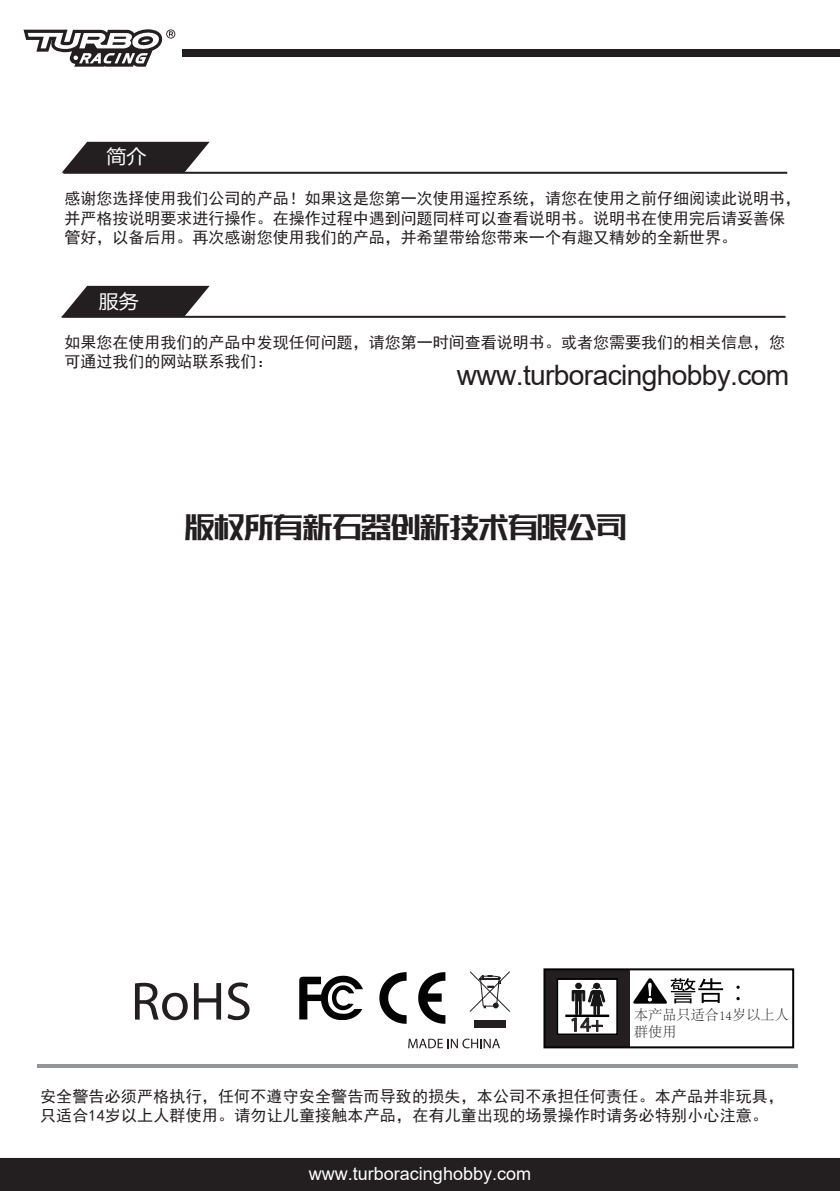
<style>
.page{position:relative;width:840px;height:1191px;background:#fff}
.page>*{position:absolute;margin:0;border:0;box-sizing:border-box;transform-origin:0 0}
.t1{font:700 54.2px "Myriad";color:#231f20}
.t2{font:28.2px "Arial";letter-spacing:-.025em;color:#231f20}
.t3{font:26px "lianmengqiyilushuaizhengruiheiti";color:#231f20;scale:1.06 1}
.t4{font:20.4px "Myriad Pro";color:#231f20}
.t5{font:18.8px "Microsoft Ya Hei UI";color:#fff;scale:1.06 1}
.t6{font:18px "Arial";color:#fff}
.t7{font:16px/19.2px "Sim Hei";color:#231f20}
.t8{font:300 14px/16.8px "Adobe Song Std";letter-spacing:.01em;color:#231f20}
</style>
<div class="page">
<div style="left:0;top:1158px;width:839px;height:33px;background:#231f20"></div>
<svg style="left:62px;top:142px;width:147px;height:31px"></svg>
<hr style="left:63px;top:172px;width:723px;height:2px;background:#231f20">
<svg style="left:62px;top:286px;width:147px;height:30px"></svg>
<hr style="left:62px;top:316px;width:723px;height:2px;background:#231f20">
<hr style="left:38px;top:1064px;width:759px;height:3px;background:#939598">
<div style="left:543px;top:969px;width:86px;height:78px;background:#231f20"></div>
<div style="left:558px;top:979px;width:58px;height:54px;background:#fff"></div>
<div style="left:556px;top:978px;width:61px;height:57px;border:1px solid #000"></div>
<hr style="left:565px;top:1014px;width:43px;height:3px;background:#000">
<svg style="left:633px;top:978px;width:89px;height:25px"></svg>
<svg style="left:736px;top:985px;width:3px;height:15px"></svg>
<div style="left:543px;top:968px;width:250px;height:80px;border:2px solid #030303"></div>
<svg style="left:571px;top:983px;width:34px;height:49px"></svg>
<div style="left:182px;top:49px;width:657px;height:8px;background:#231f20"></div>
<svg style="left:23px;top:29px;width:152px;height:38px"></svg>
<svg style="left:408px;top:1038px;width:91px;height:10px"></svg>
<div style="left:473px;top:1019px;width:32px;height:8px;background:#231f20"></div>
<svg style="left:469px;top:971px;width:41px;height:41px"></svg>
<svg style="left:418px;top:972px;width:27px;height:51px"></svg>
<svg style="left:299px;top:975px;width:43px;height:44px"></svg>
<p class="t5" style="left:106px;top:144px;width:39px">简介</p>
<p class="t7" style="left:64px;top:189px;width:737px">感谢您选择使用我们公司的产品！如果这是您第一次使用遥控系统，请您在使用之前仔细阅读此说明书，并严格按说明要求进行操作。在操作过程中遇到问题同样可以查看说明书。说明书在使用完后请妥善保管好，以备后用。再次感谢您使用我们的产品，并希望带给您带来一个有趣又精妙的全新世界。</p>
<p class="t5" style="left:99px;top:288px;width:39px">服务</p>
<p class="t7" style="left:64px;top:333px;width:721px">如果您在使用我们的产品中发现任何问题，请您第一时间查看说明书。或者您需要我们的相关信息，您可通过我们的网站联系我们：</p>
<h2 class="t2" style="left:456px;top:355px;width:334px">www.turboracinghobby.com</h2>
<h3 class="t3" style="left:185px;top:514px;width:417px">版权所有新石器创新技术有限公司</h3>
<h1 class="t1" style="left:131px;top:968px;width:122px">RoHS</h1>
<p class="t4" style="left:569px;top:1012px;width:35px">14+</p>
<p class="t8" style="left:633px;top:1006px;width:156px">本产品只适合14岁以上人群使用</p>
<p class="t7" style="left:40px;top:1086px;width:745px">安全警告必须严格执行，任何不遵守安全警告而导致的损失，本公司不承担任何责任。本产品并非玩具，只适合14岁以上人群使用。请勿让儿童接触本产品，在有儿童出现的场景操作时请务必特别小心注意。</p>
<p class="t6" style="left:308px;top:1161px;width:224px">www.turboracinghobby.com</p>
</div>
